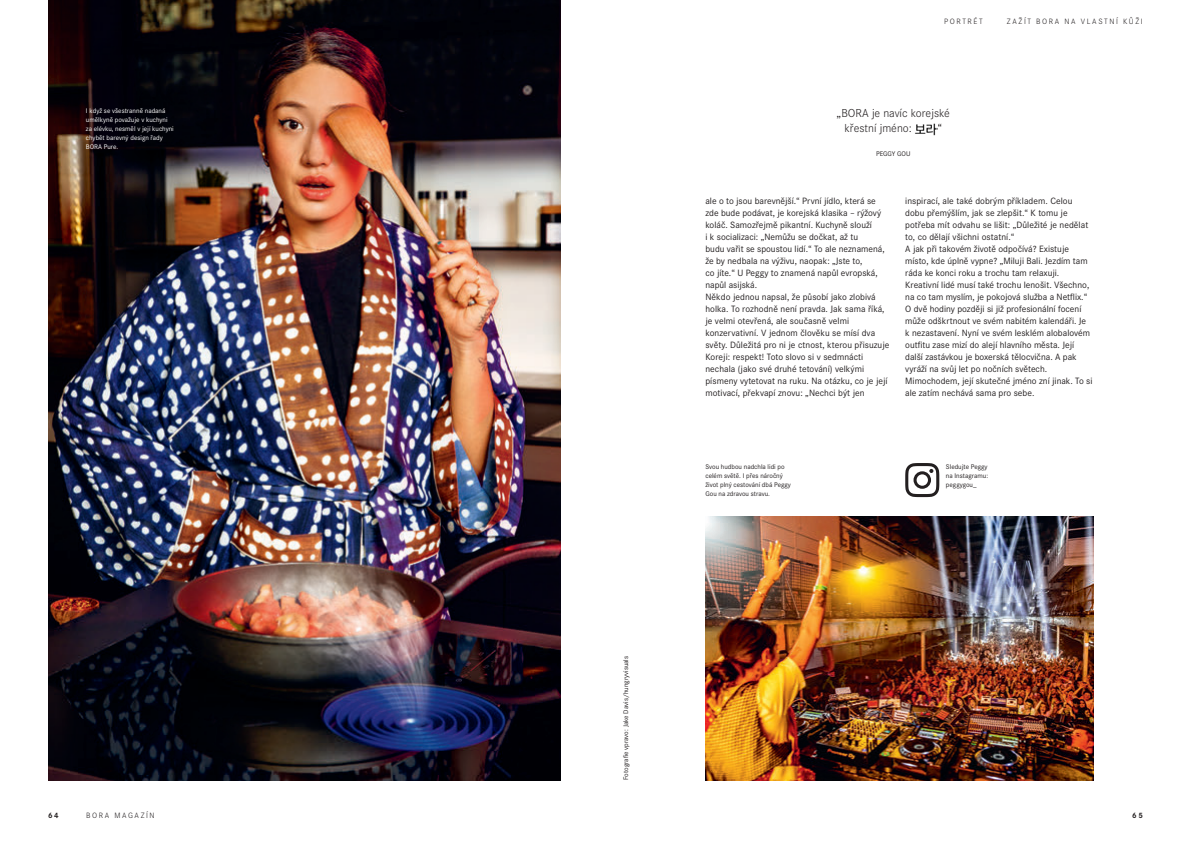
<style>
.page{position:relative;width:1191px;height:842px;background:#fff}
.page>*{position:absolute;margin:0;border:0;box-sizing:border-box;transform-origin:0 0}
._05_TEASER_12_15_lig{font:300 12px/15px "Corporate S";color:#231f20}
._07_LT_9_5_12_regula{font:9.5px/12px "Corporate S";color:#231f20}
.t1{font:300 8px "Corporate S";letter-spacing:.2em;color:#231f20}
.t2{font:700 8px "Corporate S";color:#231f20}
._09_BU_7_9_regular{font:7px/9px "Corporate S";color:#231f20}
._09_BU_7_9_regular-2{font:7px/9px "Corporate S";color:#fff}
._05_TEASER_12_15_lig-2{font:7px "Corporate S";color:#231f20}
</style>
<div class="page">
<img style="left:705px;top:516px;width:388px;height:264px">
<img style="left:915px;top:123px;width:22px;height:13px">
<img style="left:48px;top:0;width:512px;height:780px">
<svg style="left:905px;top:463px;width:34px;height:34px"></svg>
<p class="_09_BU_7_9_regular-2" style="left:86px;top:106px;width:89px">I když se všestranně nadaná umělkyně považuje v kuchyni za elévku, nesměl v její kuchyni chybět barevný design řady<br>BORA Pure.</p>
<p class="_09_BU_7_9_regular" style="left:621px;top:780px;width:126px;rotate:-90deg">Fotografie vpravo: Jake Davis/hungryvisuals</p>
<p class="t1" style="left:944px;top:17px;width:40px">PORTRÉT</p>
<p class="t1" style="left:1007px;top:17px;width:137px">ZAŽÍT BORA NA VLASTNÍ KŮŽI</p>
<p class="_05_TEASER_12_15_lig" style="left:844px;top:106px;width:107px;text-indent:-8px">„BORA je navíc korejské křestní jméno:</p>
<p class="_05_TEASER_12_15_lig" style="left:937px;top:121px;width:6px">“</p>
<p class="_05_TEASER_12_15_lig-2" style="left:876px;top:150px;width:36px">PEGGY GOU</p>
<p class="_07_LT_9_5_12_regula" style="left:705px;top:195px;width:181px">ale o to jsou barevnější.“ První jídlo, která se zde bude podávat, je korejská klasika – rýžový koláč. Samozřejmě pikantní. Kuchyně slouží<br>i k socializaci: „Nemůžu se dočkat, až tu<br>budu vařit se spoustou lidí.“ To ale neznamená, že by nedbala na výživu, naopak: „Jste to,<br>co jíte.“ U Peggy to znamená napůl evropská, napůl asijská.</p>
<p class="_07_LT_9_5_12_regula" style="left:705px;top:291px;width:185px">Někdo jednou napsal, že působí jako zlobivá holka. To rozhodně není pravda. Jak sama říká, je velmi otevřená, ale současně velmi konzervativní. V jednom člověku se mísí dva světy. Důležitá pro ni je ctnost, kterou přisuzuje Koreji: respekt! Toto slovo si v sedmnácti nechala (jako své druhé tetování) velkými písmeny vytetovat na ruku. Na otázku, co je její motivací, překvapí znovu: „Nechci být jen</p>
<p class="_07_LT_9_5_12_regula" style="left:905px;top:195px;width:185px">inspirací, ale také dobrým příkladem. Celou dobu přemýšlím, jak se zlepšit.“ K tomu je potřeba mít odvahu se lišit: „Důležité je nedělat to, co dělají všichni ostatní.“</p>
<p class="_07_LT_9_5_12_regula" style="left:905px;top:243px;width:185px">A jak při takovém životě odpočívá? Existuje místo, kde úplně vypne? „Miluji Bali. Jezdím tam ráda ke konci roku a trochu tam relaxuji.<br>Kreativní lidé musí také trochu lenošit. Všechno, na co tam myslím, je pokojová služba a Netflix.“</p>
<p class="_07_LT_9_5_12_regula" style="left:905px;top:303px;width:189px">O dvě hodiny později si již profesionální focení může odškrtnout ve svém nabitém kalendáři. Je k nezastavení. Nyní ve svém lesklém alobalovém outfitu zase mizí do alejí hlavního města. Její další zastávkou je boxerská tělocvična. A pak vyráží na svůj let po nočních světech.<br>Mimochodem, její skutečné jméno zní jinak. To si ale zatím nechává sama pro sebe.</p>
<p class="_09_BU_7_9_regular" style="left:705px;top:462px;width:87px">Svou hudbou nadchla lidi po celém světě. I přes náročný život plný cestování dbá Peggy<br>Gou na zdravou stravu.</p>
<p class="_09_BU_7_9_regular" style="left:946px;top:462px;width:44px">Sledujte Peggy na Instagramu:</p>
<p class="_09_BU_7_9_regular" style="left:946px;top:480px;width:32px">peggygou_</p>
<p class="t2" style="left:48px;top:810px;width:12px">64</p>
<p class="t1" style="left:86px;top:811px;width:70px">BORA MAGAZÍN</p>
<p class="t2" style="left:1132px;top:810px;width:12px">65</p>
</div>
